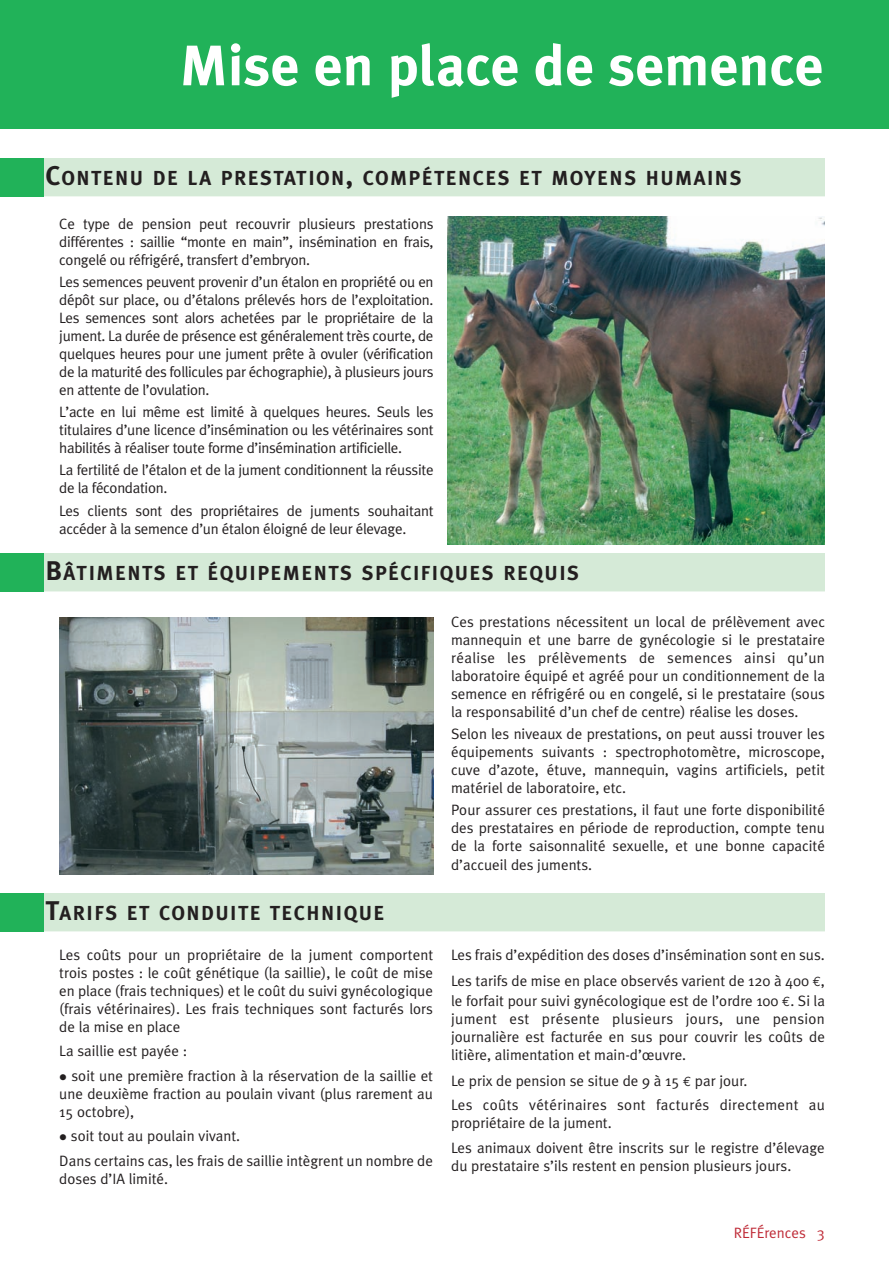
<style>
.page{position:relative;width:889px;height:1272px;background:#fff}
.page>*{position:absolute;margin:0;border:0;box-sizing:border-box;transform-origin:0 0}
.t1{font:700 57px "Meta Plus";color:#fff}
.t2{font:700 20.25px "Meta Plus";letter-spacing:.075em;color:#231f20}
.t3{font:15px/18px "Meta Plus Normal";color:#231f20;text-align:justify}
.t4{font:15px/18px "Meta Plus Normal";letter-spacing:-.02em;color:#231f20}
.t5{font:15px/24.3px "Meta Plus Normal";letter-spacing:.02em;color:#231f20}
.t6{font:15px "Meta Plus Normal";color:#bf2b37}
.s1{font-size:27px}
.s2{font-family:"Euro Mono";font-size:13.5px}
</style>
<div class="page">
<div style="left:0;top:0;width:889px;height:129px;background:#21b259"></div>
<div style="left:43px;top:159px;width:781px;height:37px;background:#d5ead7"></div>
<div style="left:43px;top:158px;width:782px;height:38px;border:1px solid #d5ead7"></div>
<div style="left:0;top:158px;width:44px;height:38px;background:#21b259"></div>
<div style="left:43px;top:553px;width:781px;height:38px;background:#d5ead7"></div>
<div style="left:0;top:553px;width:44px;height:38px;background:#21b259"></div>
<img style="left:447px;top:217px;width:378px;height:327px">
<img style="left:59px;top:617px;width:374px;height:257px">
<div style="left:43px;top:893px;width:781px;height:37px;background:#d5ead7"></div>
<div style="left:43px;top:893px;width:782px;height:38px;border:1px solid #d5ead7"></div>
<div style="left:0;top:893px;width:44px;height:38px;background:#21b259"></div>
<h1 class="t1" style="left:180px;top:42px;width:645px">Mise en place de semence</h1>
<h2 class="t2" style="left:45px;top:170px;width:698px"><span class="s1">C</span>ONTENU DE LA PRESTATION<span class="s1">,</span> COMPÉTENCES ET MOYENS HUMAINS</h2>
<p class="t3" style="left:59px;top:215px;width:376px">Ce type de pension peut recouvrir plusieurs prestations différentes : saillie “monte en main”, insémination en frais, congelé ou réfrigéré, transfert d’embryon.</p>
<p class="t3" style="left:59px;top:274px;width:376px">Les semences peuvent provenir d’un étalon en propriété ou en dépôt sur place, ou d’étalons prélevés hors de l’exploitation.<br>Les semences sont alors achetées par le propriétaire de la jument. La durée de présence est généralement très courte, de quelques heures pour une jument prête à ovuler (vérification de la maturité des follicules par échographie), à plusieurs jours en attente de l’ovulation.</p>
<p class="t3" style="left:59px;top:404px;width:376px">L’acte en lui même est limité à quelques heures. Seuls les titulaires d’une licence d’insémination ou les vétérinaires sont habilités à réaliser toute forme d’insémination artificielle.</p>
<p class="t4" style="left:59px;top:462px;width:376px">La fertilité de l’étalon et de la jument conditionnent la réussite de la fécondation.</p>
<p class="t4" style="left:59px;top:502px;width:376px">Les clients sont des propriétaires de juments souhaitant accéder à la semence d’un étalon éloigné de leur élevage.</p>
<h2 class="t2" style="left:45px;top:564px;width:535px"><span class="s1">B</span>ÂTIMENTS ET ÉQUIPEMENTS SPÉCIFIQUES REQUIS</h2>
<p class="t3" style="left:451px;top:614px;width:375px">Ces prestations nécessitent un local de prélèvement avec mannequin et une barre de gynécologie si le prestataire réalise les prélèvements de semences ainsi qu’un laboratoire équipé et agréé pour un conditionnement de la semence en réfrigéré ou en congelé, si le prestataire (sous la responsabilité d’un chef de centre) réalise les doses.</p>
<p class="t3" style="left:451px;top:726px;width:375px">Selon les niveaux de prestations, on peut aussi trouver les équipements suivants : spectrophotomètre, microscope, cuve d’azote, étuve, mannequin, vagins artificiels, petit matériel de laboratoire, etc.</p>
<p class="t3" style="left:451px;top:802px;width:375px">Pour assurer ces prestations, il faut une forte disponibilité des prestataires en période de reproduction, compte tenu de la forte saisonnalité sexuelle, et une bonne capacité d’accueil des juments.</p>
<h2 class="t2" style="left:45px;top:904px;width:340px"><span class="s1">T</span>ARIFS ET CONDUITE TECHNIQUE</h2>
<p class="t3" style="left:59px;top:946px;width:375px">Les coûts pour un propriétaire de la jument comportent trois postes : le coût génétique (la saillie), le coût de mise en place (frais techniques) et le coût du suivi gynécologique (frais vétérinaires). Les frais techniques sont facturés lors de la mise en place</p>
<p class="t3" style="left:71px;top:1040px;width:363px;line-height:24.5px;text-indent:-12px">La saillie est payée :<br>soit une première fraction à la réservation de la saillie et</p>
<p class="t3" style="left:59px;top:1085px;width:375px">une deuxième fraction au poulain vivant (plus rarement au<br>15 octobre),</p>
<p class="t3" style="left:59px;top:1124px;width:375px;line-height:24.3px;text-indent:12px">soit tout au poulain vivant.<br>Dans certains cas, les frais de saillie intègrent un nombre de</p>
<p class="t3" style="left:59px;top:1170px;width:110px">doses d’IA limité.</p>
<p class="t3" style="left:451px;top:942px;width:375px;line-height:26.1px">Les frais d’expédition des doses d’insémination sont en sus.<br>Les tarifs de mise en place observés varient de 120 à 400 <span class="s2">€</span>,</p>
<p class="t3" style="left:451px;top:992px;width:375px">le forfait pour suivi gynécologique est de l’ordre 100 <span class="s2">€</span>. Si la jument est présente plusieurs jours, une pension journalière est facturée en sus pour couvrir les coûts de litière, alimentation et main-d’œuvre.</p>
<p class="t5" style="left:451px;top:1069px;width:375px">Le prix de pension se situe de 9 à 15 <span class="s2">€</span> par jour.<br>Les coûts vétérinaires sont facturés directement au</p>
<p class="t3" style="left:451px;top:1111px;width:375px;line-height:24.3px">propriétaire de la jument.<br>Les animaux doivent être inscrits sur le registre d’élevage</p>
<p class="t3" style="left:451px;top:1157px;width:342px">du prestataire s’ils restent en pension plusieurs jours.</p>
<p class="t6" style="left:733px;top:1226px;width:93px">RÉFÉrences 3</p>
</div>
